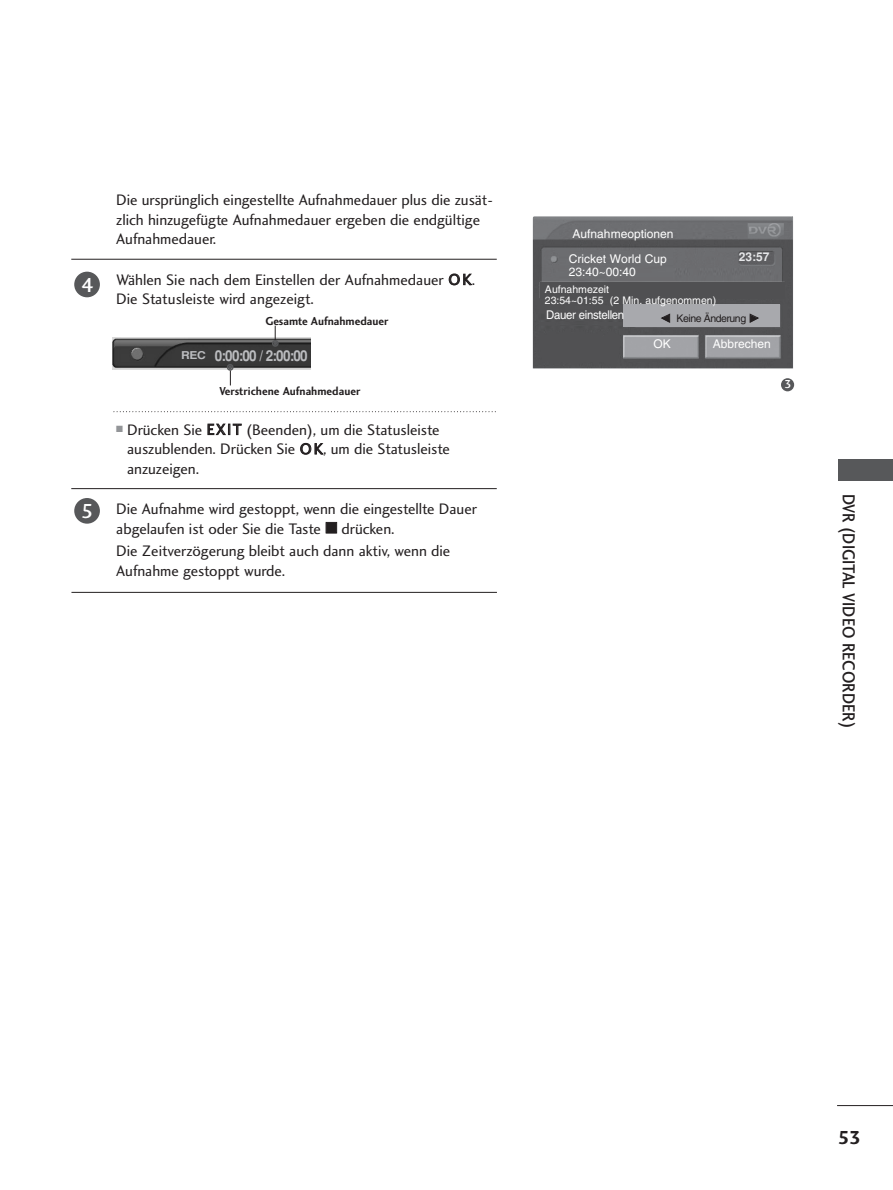
<style>
.page{position:relative;width:893px;height:1190px;background:#fff}
.page>*{position:absolute;margin:0;border:0;box-sizing:border-box;transform-origin:0 0}
.t1{font:21px "Charlotte Sans Medium Plain";color:#fff}
.t2{font:19.5px "Charlotte Sans Bold Plain";color:#231f20}
.t3{font:18px "Charlotte Sans Medium Plain";color:#231f20;scale:.9 1}
.t4{font:15.75px/19.5px "Charlotte Sans Book Plain";letter-spacing:-.005em;color:#231f20}
.t5{font:700 15px "Helvetica";letter-spacing:-.055em;color:#bcbdc0;scale:.9 1}
.t6{font:12px "Helvetica";color:#fff}
.t7{font:12px "Charlotte Sans Bold Plain";color:#231f20;scale:.95 1}
.t8{font:12px "Helvetica";letter-spacing:-.03em;color:#fff;scale:.95 1}
.t9{font:700 12px "Helvetica";color:#e6e7e9}
.t10{font:12px "Charlotte Sans Medium Plain";color:#fff}
.t11{font:700 10.8px "Helvetica";color:#bcbdc0;scale:1.11 1}
.t12{font:10.5px "Helvetica";color:#fff}
.t13{font:10.5px "Helvetica";letter-spacing:-.045em;color:#231f20}
.s1{font-family:"FZDING33";font-size:12px}
.s2{font-family:"FZDING33";font-size:9px}
</style>
<div class="page">
<hr style="left:837px;top:1105px;width:55px;height:1px;background:#231f20">
<div style="left:838px;top:459px;width:54px;height:21px;background:#57585a"></div>
<hr style="left:71px;top:259px;width:425px;height:1px;background:#231f20">
<hr style="left:71px;top:488px;width:425px;height:1px;background:#231f20">
<svg style="left:114px;top:411px;width:382px;height:1px"></svg>
<img style="left:113px;top:337px;width:198px;height:33px">
<div style="left:227px;top:364px;width:6px;height:7px;border:2px solid #57585a;border-radius:50%"></div>
<svg style="left:228px;top:365px;width:4px;height:20px"></svg>
<div style="left:272px;top:340px;width:7px;height:7px;border:2px solid #57585a;border-radius:50%"></div>
<svg style="left:273px;top:326px;width:4px;height:19px"></svg>
<img style="left:533px;top:216px;width:259px;height:153px">
<div style="left:623px;top:304px;width:156px;height:23px;background:#a8a9ad"></div>
<div style="left:540px;top:282px;width:244px;height:16px;background:#505052"></div>
<div style="left:529px;top:212px;width:267px;height:165px;border:3px solid #fff;border-radius:4px"></div>
<hr style="left:71px;top:592px;width:426px;height:1px;background:#231f20">
<div style="left:74px;top:272px;width:26px;height:25px;background:#57585a;border-radius:50%"></div>
<div style="left:74px;top:498px;width:26px;height:25px;background:#57585a;border-radius:50%"></div>
<div style="left:781px;top:378px;width:13px;height:13px;background:#57585a;border-radius:50%"></div>
<h1 class="t1" style="left:81px;top:277px;width:14px">4</h1>
<h1 class="t1" style="left:81px;top:503px;width:14px">5</h1>
<p class="t4" style="left:116px;top:192px;width:378px">Die ursprünglich eingestellte Aufnahmedauer plus die zusät&shy;zlich hinzugefügte Aufnahmedauer ergeben die endgültige<br>Aufnahmedauer.</p>
<p class="t4" style="left:116px;top:271px;width:360px">Wählen Sie nach dem Einstellen der Aufnahmedauer OK.<br>Die Statusleiste wird angezeigt.</p>
<p class="t7" style="left:265px;top:316px;width:131px">Gesamte Aufnahmedauer</p>
<p class="t11" style="left:181px;top:351px;width:24px">REC</p>
<p class="t5" style="left:215px;top:350px;width:105px">0:00:00 / 2:00:00</p>
<p class="t7" style="left:219px;top:386px;width:150px">Verstrichene Aufnahmedauer</p>
<p class="t4" style="left:127px;top:421px;width:324px;text-indent:-11px"><sup>■</sup> Drücken Sie EXIT (Beenden), um die Statusleiste auszublenden. Drücken Sie OK, um die Statusleiste anzuzeigen.</p>
<p class="t4" style="left:116px;top:501px;width:362px">Die Aufnahme wird gestoppt, wenn die eingestellte Dauer abgelaufen ist oder Sie die Taste <span class="s1">A</span> drücken.</p>
<p class="t4" style="left:116px;top:543px;width:335px">Die Zeitverzögerung bleibt auch dann aktiv, wenn die<br>Aufnahme gestoppt wurde.</p>
<p class="t6" style="left:572px;top:229px;width:102px">Aufnahmeoptionen</p>
<p class="t6" style="left:568px;top:267px;width:69px">23:40~00:40</p>
<p class="t13" style="left:661px;top:314px;width:99px"><span class="s2">F</span> Keine Änderung <span class="s2">G</span></p>
<p class="t9" style="left:739px;top:253px;width:32px">23:57</p>
<p class="t6" style="left:569px;top:254px;width:99px">Cricket World Cup</p>
<p class="t12" style="left:545px;top:296px;width:173px">23:54~01:55 (2 Min. aufgenommen)</p>
<p class="t12" style="left:545px;top:285px;width:66px">Aufnahmezeit</p>
<p class="t8" style="left:546px;top:311px;width:84px">Dauer einstellen</p>
<p class="t6" style="left:653px;top:340px;width:19px">OK</p>
<p class="t6" style="left:712px;top:340px;width:60px">Abbrechen</p>
<p class="t10" style="left:784px;top:379px;width:9px">3</p>
<p class="t3" style="left:855px;top:494px;width:262px;rotate:90deg">DVR (DIGITAL VIDEO RECORDER)</p>
<p class="t2" style="left:837px;top:1129px;width:25px">53</p>
</div>
